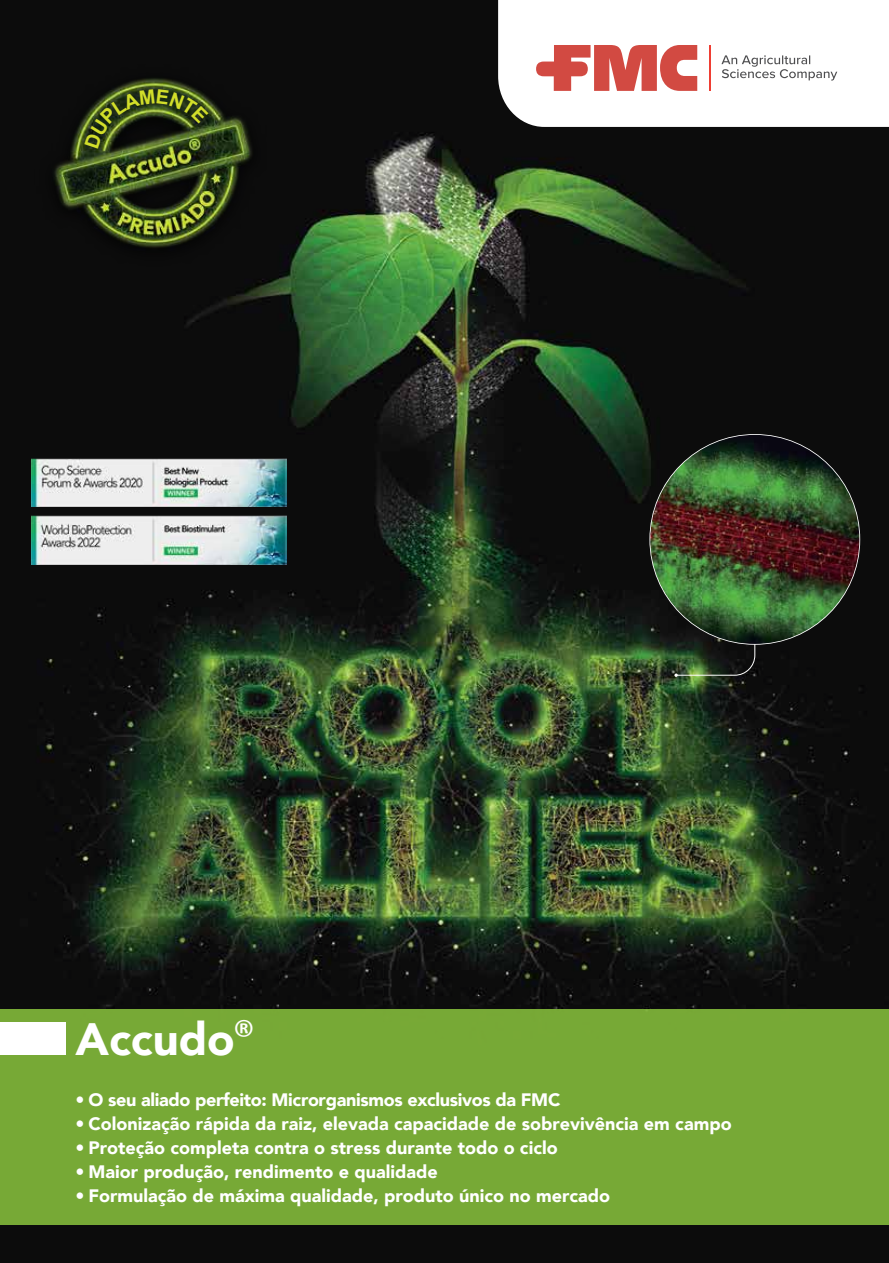
<style>
.page{position:relative;width:889px;height:1263px;background:#fff}
.page>*{position:absolute;margin:0;border:0;box-sizing:border-box;transform-origin:0 0}
.t1{font:900 45.3px "Avenir";color:#fff}
.t2{font:900 18px "Avenir";color:#fff}
.t3{font:900 18px "Avenir";letter-spacing:-.02em;color:#fff}
.s1{font-family:"Calibri";font-weight:400}
.s2{font-weight:400}
</style>
<div class="page">
<img style="left:0;top:0;width:889px;height:1263px">
<div style="left:0;top:1009px;width:889px;height:215px;background:#77a936"></div>
<div style="left:0;top:1023px;width:66px;height:32px;background:#fff"></div>
<svg style="left:674px;top:608px;width:81px;height:69px;background:#263123"></svg>
<img style="left:650px;top:435px;width:209px;height:209px;border-radius:105px">
<img style="left:32px;top:516px;width:255px;height:48px">
<img style="left:32px;top:458px;width:255px;height:49px">
<img style="left:25px;top:65px;width:244px;height:202px">
<svg style="left:498px;top:0;width:391px;height:127px"></svg>
<svg style="left:721px;top:55px;width:116px;height:26px"></svg>
<svg style="left:536px;top:45px;width:161px;height:46px"></svg>
<hr style="left:710px;top:45px;width:1px;height:46px;background:#ef3e33">
<svg style="left:85px;top:89px;width:124px;height:59px;background:#2f3e1a"></svg>
<h1 class="t1" style="left:76px;top:1000px;width:181px">Accudo<span class="s1">®</span></h1>
<p class="t3" style="left:76px;top:1084px;width:486px"><span class="s2">•</span> O seu aliado perfeito: Microrganismos exclusivos da FMC</p>
<p class="t2" style="left:76px;top:1108px;width:657px"><span class="s2">•</span> Colonização rápida da raiz, elevada capacidade de sobrevivência em campo</p>
<p class="t2" style="left:76px;top:1132px;width:483px"><span class="s2">•</span> Proteção completa contra o stress durante todo o ciclo</p>
<p class="t2" style="left:76px;top:1156px;width:364px"><span class="s2">•</span> Maior produção, rendimento e qualidade</p>
<p class="t2" style="left:76px;top:1180px;width:536px"><span class="s2">•</span> Formulação de máxima qualidade, produto único no mercado</p>
</div>
